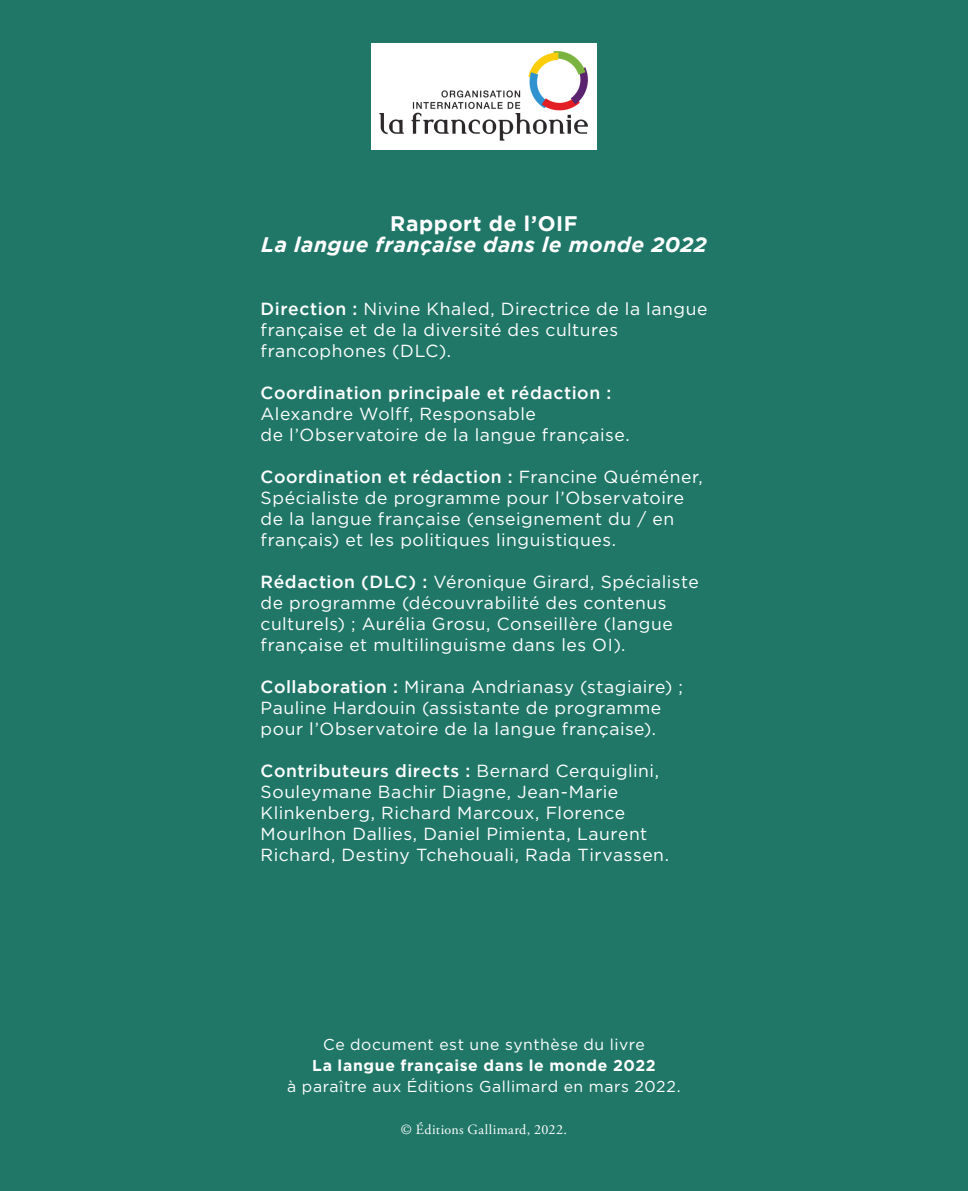
<style>
.page{position:relative;width:968px;height:1191px;background:#fff}
.page>*{position:absolute;margin:0;border:0;box-sizing:border-box;transform-origin:0 0}
.t1{font:italic 700 21px/21px "Gotham";letter-spacing:.025em;color:#fff;text-align:center}
.t2{font:17.5px/21px "Gotham";letter-spacing:.03em;color:#fff}
.t3{font:15.75px/21px "Gotham";letter-spacing:.035em;color:#fff;text-align:center}
.t4{font:14px "Adobe Garamond Pro";letter-spacing:.03em;color:#fff}
.s1{font-style:normal}
.s2{font-weight:500}
.s3{font-weight:700}
</style>
<div class="page">
<div style="left:0;top:0;width:967px;height:1191px;background:#207768"></div>
<img style="left:371px;top:44px;width:225px;height:106px">
<p class="t1" style="left:261px;top:213px;width:447px"><span class="s1">Rapport de l’OIF<br></span>La langue française dans le monde 2022</p>
<p class="t2" style="left:260px;top:298px;width:448px"><span class="s2">Direction :</span> Nivine Khaled, Directrice de la langue française et de la diversité des cultures francophones (DLC).</p>
<p class="t2" style="left:260px;top:382px;width:370px"><span class="s2">Coordination principale et rédaction :<br></span>Alexandre Wolff, Responsable<br>de l’Observatoire de la langue française.</p>
<p class="t2" style="left:260px;top:466px;width:443px"><span class="s2">Coordination et rédaction :</span> Francine Quéméner, Spécialiste de programme pour l’Observatoire de la langue française (enseignement du / en français) et les politiques linguistiques.</p>
<p class="t2" style="left:260px;top:571px;width:439px"><span class="s2">Rédaction (DLC) :</span> Véronique Girard, Spécialiste de programme (découvrabilité des contenus culturels) ; Aurélia Grosu, Conseillère (langue française et multilinguisme dans les OI).</p>
<p class="t2" style="left:260px;top:676px;width:424px"><span class="s2">Collaboration :</span> Mirana Andrianasy (stagiaire) ;<br>Pauline Hardouin (assistante de programme pour l’Observatoire de la langue française).</p>
<p class="t2" style="left:260px;top:760px;width:410px"><span class="s2">Contributeurs directs :</span> Bernard Cerquiglini, Souleymane Bachir Diagne, Jean-Marie Klinkenberg, Richard Marcoux, Florence Mourlhon Dallies, Daniel Pimienta, Laurent Richard, Destiny Tchehouali, Rada Tirvassen.</p>
<p class="t3" style="left:287px;top:1034px;width:395px">Ce document est une synthèse du livre<br><span class="s3">La langue française dans le monde 2022<br></span>à paraître aux Éditions Gallimard en mars 2022.</p>
<p class="t4" style="left:401px;top:1121px;width:168px">© Éditions Gallimard, 2022.</p>
</div>
